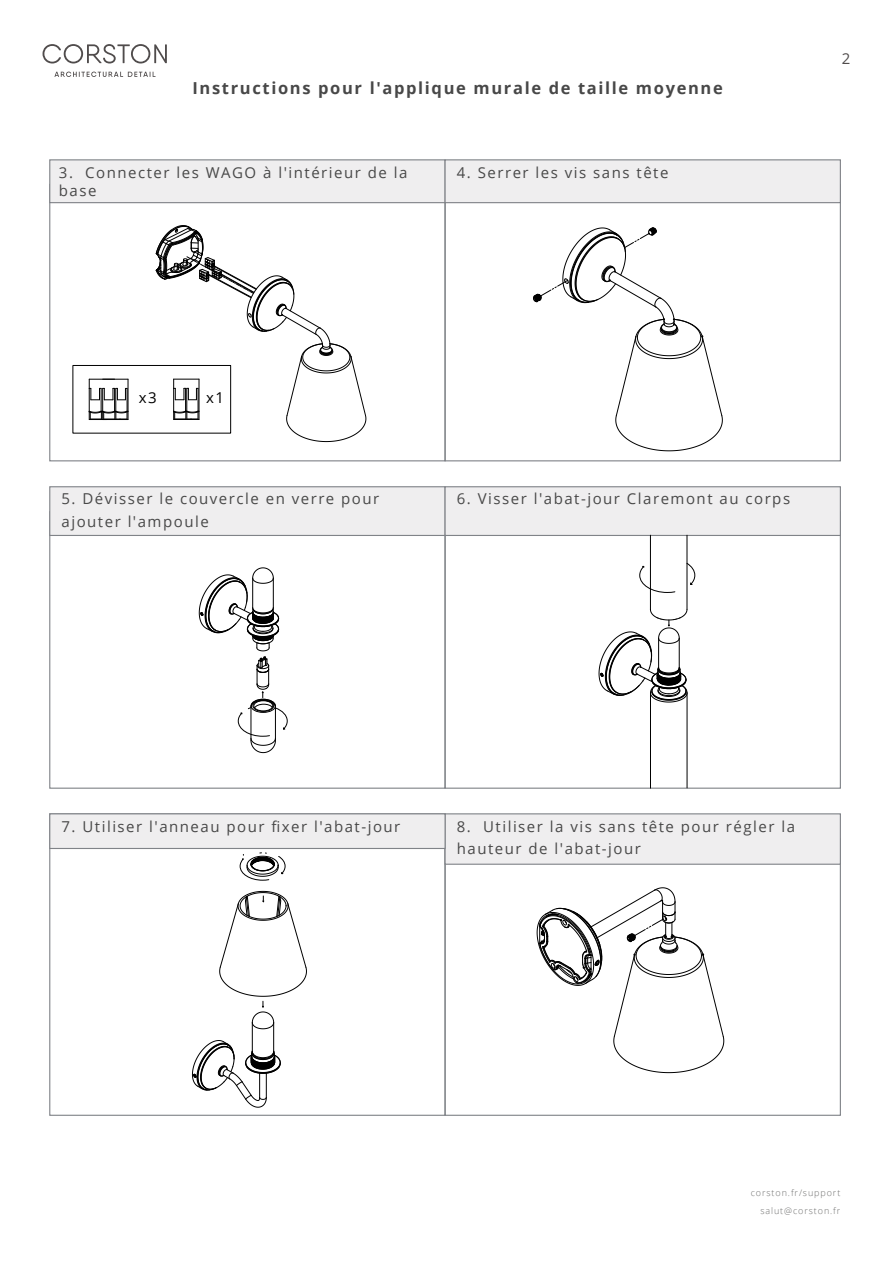
<style>
.page{position:relative;width:893px;height:1263px;background:#fff}
.page>*{position:absolute;margin:0;border:0;box-sizing:border-box;transform-origin:0 0}
.t1{font:700 16.5px "Open Sans";letter-spacing:.1em;color:#484848}
.t2{font:15px/22.5px "Open Sans";letter-spacing:.1em;color:#484848}
.t3{font:15px "Open Sans";color:#000}
.t4{font:15px "Open Sans";color:#504c4c}
.t5{font:300 9px/18px "Open Sans";letter-spacing:.1em;color:#6f6f6e;text-align:right}
</style>
<div class="page">
<svg style="left:43px;top:44px;width:124px;height:33px"></svg>
<div style="left:444px;top:813px;width:397px;height:52px;background:#efeeef;border:1px solid #808388"></div>
<div style="left:49px;top:813px;width:397px;height:36px;background:#efeeef;border:1px solid #808388"></div>
<svg style="left:192px;top:891px;width:115px;height:216px"></svg>
<svg style="left:240px;top:852px;width:45px;height:28px"></svg>
<svg style="left:537px;top:887px;width:187px;height:186px"></svg>
<div style="left:49px;top:159px;width:397px;height:44px;background:#efeeef;border:1px solid #808388"></div>
<div style="left:444px;top:159px;width:397px;height:44px;background:#efeeef;border:1px solid #808388"></div>
<div style="left:73px;top:365px;width:158px;height:68px;border:1px solid #000"></div>
<svg style="left:533px;top:227px;width:190px;height:224px"></svg>
<svg style="left:89px;top:379px;width:40px;height:41px"></svg>
<svg style="left:156px;top:225px;width:210px;height:217px"></svg>
<div style="left:49px;top:486px;width:397px;height:50px;background:#efeeef;border:1px solid #808388"></div>
<div style="left:444px;top:486px;width:397px;height:50px;background:#efeeef;border:1px solid #808388"></div>
<svg style="left:199px;top:567px;width:89px;height:186px"></svg>
<hr style="left:650px;top:693px;width:1px;height:95px;background:#000">
<hr style="left:687px;top:693px;width:1px;height:95px;background:#000">
<hr style="left:687px;top:535px;width:1px;height:74px;background:#000">
<hr style="left:650px;top:535px;width:1px;height:74px;background:#000">
<svg style="left:599px;top:609px;width:88px;height:93px"></svg>
<svg style="left:639px;top:566px;width:36px;height:27px"></svg>
<svg style="left:686px;top:563px;width:9px;height:22px"></svg>
<p class="t1" style="left:193px;top:77px;width:532px">Instructions pour l'applique murale de taille moyenne</p>
<p class="t2" style="left:59px;top:163px;width:350px;line-height:18px">3. Connecter les WAGO à l'intérieur de la base</p>
<p class="t2" style="left:457px;top:160px;width:213px">4. Serrer les vis sans tête</p>
<p class="t4" style="left:842px;top:48px;width:10px">2</p>
<p class="t3" style="left:139px;top:387px;width:19px">x3</p>
<p class="t3" style="left:206px;top:387px;width:19px">x1</p>
<p class="t2" style="left:62px;top:487px;width:319px">5. Dévisser le couvercle en verre pour ajouter l'ampoule</p>
<p class="t2" style="left:457px;top:487px;width:335px">6. Visser l'abat-jour Claremont au corps</p>
<p class="t2" style="left:62px;top:814px;width:340px">7. Utiliser l'anneau pour fixer l'abat-jour</p>
<p class="t2" style="left:457px;top:814px;width:340px">8. Utiliser la vis sans tête pour régler la hauteur de l'abat-jour</p>
<p class="t5" style="left:751px;top:1183px;width:91px">corston.fr/support salut@corston.fr</p>
</div>
